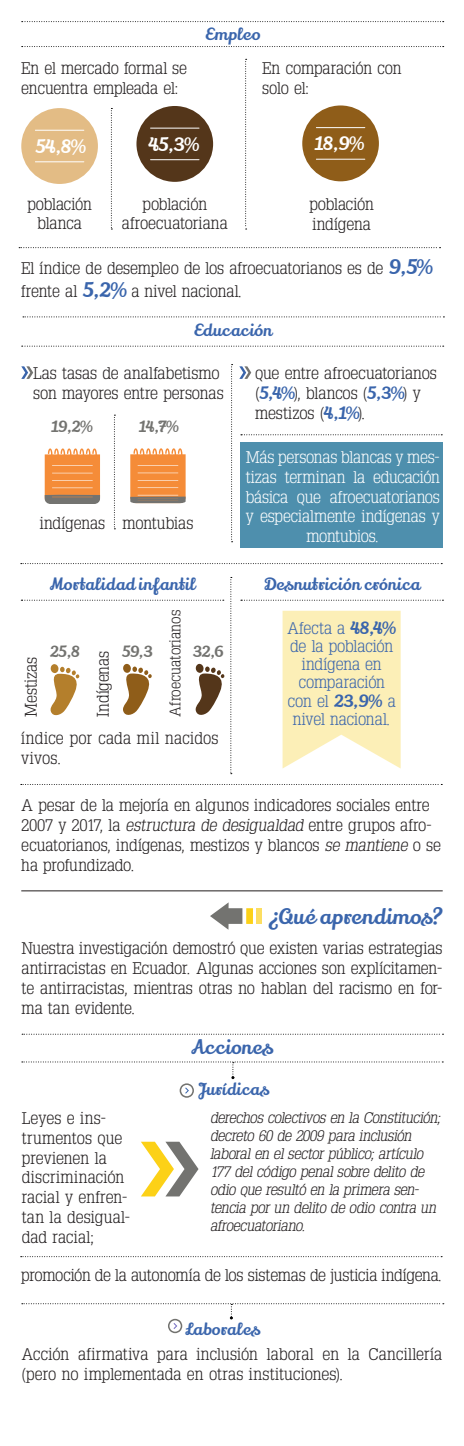
<style>
.page{position:relative;width:464px;height:1446px;background:#fff}
.page>*{position:absolute;margin:0;border:0;box-sizing:border-box;transform-origin:0 0}
.t1{font:21px "Lily Script One";letter-spacing:.045em;color:#3a65ac}
.t2{font:19.5px "Lily Script One";letter-spacing:.055em;color:#3a65ac}
.t3{font:18px "Lily Script One";color:#fff}
.t4{font:300 16.5px/19.8px "Typo Slabserif";letter-spacing:-.005em;color:#231f20}
.t5{font:300 16.5px/19.8px "Typo Slabserif";letter-spacing:-.015em;color:#fff;text-align:center}
.t6{font:300 16.5px/18px "Typo Slabserif";letter-spacing:-.01em;color:#3a65ac;text-align:center}
.t7{font:16.5px "Lily Script One";letter-spacing:.05em;color:#3a65ac}
.t8{font:300 16.5px/19.8px "Typo Slabserif";letter-spacing:.015em;color:#231f20}
.t9{font:italic 300 15px/18px "Typo Slabserif";color:#231f20}
.t10{font:15px "Lily Script One";letter-spacing:-.065em;color:#737370}
.t11{font:300 15px "Typo Slabserif";color:#231f20}
.s1{font-family:"Lily Script One";font-weight:400;font-size:19.5px;color:#3a65ac}
.s2{font-family:"Lily Script One";font-weight:400;color:#3a65ac}
.s3{font-family:"Lily Script One";font-weight:400}
.s4{font-style:italic}
</style>
<div class="page">
<div style="left:240px;top:442px;width:202px;height:105px;background:#4e8fad"></div>
<svg style="left:19px;top:247px;width:421px;height:1px"></svg>
<svg style="left:23px;top:316px;width:421px;height:1px"></svg>
<svg style="left:21px;top:563px;width:421px;height:1px"></svg>
<svg style="left:21px;top:784px;width:421px;height:1px"></svg>
<svg style="left:22px;top:1034px;width:421px;height:1px"></svg>
<hr style="left:21px;top:890px;width:421px;height:1px;background:#211c1c">
<svg style="left:282px;top:611px;width:118px;height:157px;background:#fcf0bf"></svg>
<svg style="left:21px;top:366px;width:12px;height:13px"></svg>
<svg style="left:239px;top:366px;width:12px;height:13px"></svg>
<svg style="left:45px;top:448px;width:55px;height:56px;background:#e29456"></svg>
<svg style="left:130px;top:448px;width:55px;height:55px;background:#e89655"></svg>
<svg style="left:210px;top:902px;width:32px;height:28px"></svg>
<div style="left:246px;top:908px;width:7px;height:16px;background:#fcd117"></div>
<div style="left:256px;top:908px;width:6px;height:16px;background:#fcde61"></div>
<svg style="left:141px;top:1141px;width:57px;height:55px"></svg>
<svg style="left:21px;top:1256px;width:421px;height:1px"></svg>
<svg style="left:22px;top:1061px;width:421px;height:37px"></svg>
<svg style="left:22px;top:21px;width:421px;height:1px"></svg>
<svg style="left:22px;top:46px;width:421px;height:1px"></svg>
<svg style="left:22px;top:346px;width:421px;height:1px"></svg>
<svg style="left:241px;top:600px;width:202px;height:1px"></svg>
<svg style="left:111px;top:108px;width:1px;height:122px"></svg>
<svg style="left:245px;top:59px;width:1px;height:171px"></svg>
<div style="left:21px;top:108px;width:77px;height:76px;background:#e3bc85;border-radius:50%"></div>
<hr style="left:35px;top:130px;width:49px;height:1px;background:#fff">
<hr style="left:35px;top:161px;width:49px;height:1px;background:#fff">
<div style="left:136px;top:106px;width:77px;height:76px;background:#54361a;border-radius:50%"></div>
<hr style="left:150px;top:128px;width:49px;height:1px;background:#fff">
<hr style="left:150px;top:159px;width:49px;height:1px;background:#fff">
<div style="left:302px;top:105px;width:76px;height:76px;background:#8f5d19;border-radius:50%"></div>
<hr style="left:316px;top:127px;width:49px;height:1px;background:#fff">
<hr style="left:316px;top:159px;width:49px;height:1px;background:#fff">
<svg style="left:114px;top:415px;width:1px;height:114px"></svg>
<svg style="left:231px;top:364px;width:1px;height:178px"></svg>
<svg style="left:241px;top:434px;width:201px;height:1px"></svg>
<svg style="left:21px;top:577px;width:211px;height:197px"></svg>
<svg style="left:22px;top:1303px;width:421px;height:30px"></svg>
<p class="t4" style="left:21px;top:58px;width:167px">En el mercado formal se encuentra empleada el:</p>
<p class="t7" style="left:205px;top:23px;width:57px">Empleo</p>
<p class="t4" style="left:262px;top:58px;width:141px">En comparación con solo el:</p>
<p class="t3" style="left:35px;top:135px;width:52px">54,8%</p>
<p class="t3" style="left:148px;top:133px;width:53px">45,3%</p>
<p class="t3" style="left:314px;top:132px;width:52px">18,9%</p>
<p class="t4" style="left:27px;top:194px;width:66px;text-align:center">población blanca</p>
<p class="t4" style="left:142px;top:194px;width:66px">población</p>
<p class="t4" style="left:309px;top:194px;width:66px">población</p>
<p class="t4" style="left:312px;top:214px;width:60px">indígena</p>
<p class="t4" style="left:21px;top:257px;width:413px;line-height:22.5px">El índice de desempleo de los afroecuatorianos es de <span class="s1">9,5% </span>frente al <span class="s1">5,2%</span> a nivel nacional.</p>
<p class="t4" style="left:122px;top:214px;width:107px">afroecuatoriana</p>
<p class="t7" style="left:194px;top:319px;width:79px">Educación</p>
<p class="t4" style="left:33px;top:364px;width:192px">Las tasas de analfabetismo son mayores entre personas</p>
<p class="t10" style="left:51px;top:416px;width:43px">19,2%</p>
<p class="t10" style="left:139px;top:416px;width:42px">14,7%</p>
<p class="t4" style="left:40px;top:513px;width:67px">indígenas</p>
<p class="t4" style="left:122px;top:513px;width:72px">montubias</p>
<p class="t4" style="left:255px;top:364px;width:183px">que entre afroecuatorianos (<span class="s2">5,4%</span>), blancos (<span class="s2">5,3%</span>) y mestizos (<span class="s2">4,1%</span>).</p>
<p class="t5" style="left:246px;top:447px;width:195px">Más personas blancas y mes&shy;tizas terminan la educación básica que afroecuatorianos y especialmente indígenas y montubios.</p>
<p class="t7" style="left:50px;top:573px;width:146px">Mortalidad infantil</p>
<p class="t7" style="left:264px;top:573px;width:157px">Desnutrición crónica</p>
<p class="t11" style="left:166px;top:716px;width:108px;rotate:-90deg">Afroecuatorianos</p>
<p class="t10" style="left:50px;top:642px;width:32px">25,8</p>
<p class="t10" style="left:122px;top:641px;width:33px">59,3</p>
<p class="t10" style="left:192px;top:641px;width:33px">32,6</p>
<p class="t4" style="left:21px;top:716px;width:62px;rotate:-90deg">Mestizas</p>
<p class="t4" style="left:93px;top:716px;width:67px;rotate:-90deg">Indígenas</p>
<p class="t6" style="left:287px;top:619px;width:110px">Afecta a <span class="s3">48,4% </span>de la población indígena en comparación</p>
<p class="t6" style="left:287px;top:693px;width:110px">con el <span class="s3">23,9%</span> a nivel nacional.</p>
<p class="t8" style="left:21px;top:728px;width:199px">índice por cada mil nacidos vivos.</p>
<p class="t4" style="left:21px;top:795px;width:421px">A pesar de la mejoría en algunos indicadores sociales entre 2007 y 2017, la <span class="s4">estructura de desigualdad</span> entre g r upos a f ro&shy;ecuatorianos, indígenas, mestizos y blancos <span class="s4">se mantiene</span> o se ha profundizado.</p>
<p class="t1" style="left:267px;top:902px;width:177px">¿Qué aprendimos?</p>
<p class="t4" style="left:21px;top:939px;width:422px;text-align:justify">Nuestra investigación demostró que existen varias estrategias antirracistas en Ecuador. Algunas acciones son explícitamen&shy;te antirracistas, mientras otras no hablan del racismo en for&shy;ma tan evidente.</p>
<p class="t2" style="left:191px;top:1034px;width:84px">Acciones</p>
<p class="t7" style="left:198px;top:1078px;width:72px">Jurídicas</p>
<p class="t4" style="left:22px;top:1108px;width:110px">Leyes e ins&shy;trumentos que previenen la discriminación racial y enfren&shy;tan la desigual&shy;dad racial;</p>
<p class="t9" style="left:210px;top:1108px;width:235px">derechos colectivos en la Constitución; decreto 60 de 2009 para inclusión laboral en el sector público; artículo 177 del código penal sobre delito de odio que resultó en la primera sen&shy;tencia por un delito de odio contra un afroecuatoriano.</p>
<p class="t4" style="left:21px;top:1266px;width:422px">promoción de la autonomía de los sistemas de justicia indígena.</p>
<p class="t7" style="left:185px;top:1318px;width:76px">Laborales</p>
<p class="t4" style="left:21px;top:1345px;width:422px">Acción afirmativa para inclusión laboral en la Cancillería (pero no implementada en otras instituciones).</p>
</div>
